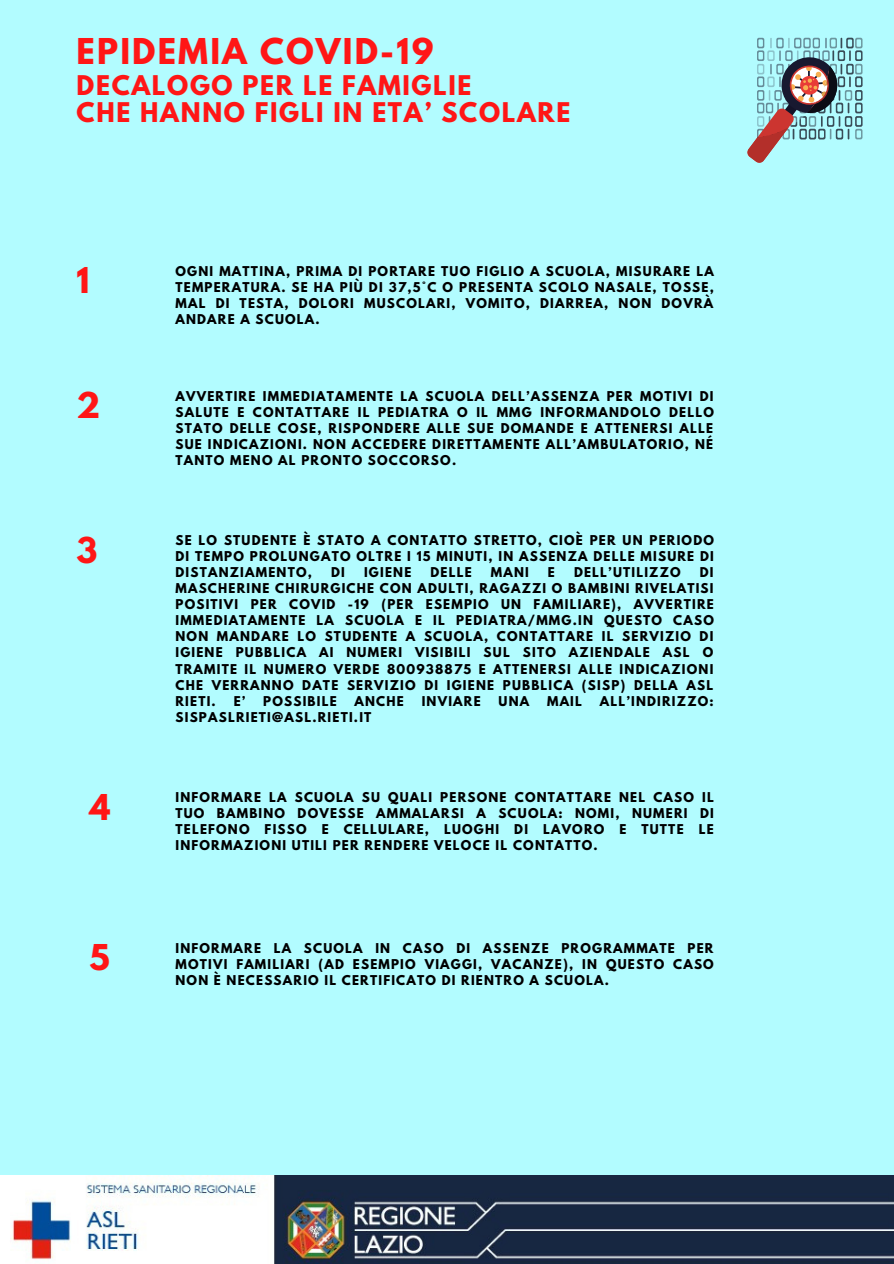
<style>
.page{position:relative;width:894px;height:1264px;background:#fff}
.page>*{position:absolute;margin:0;border:0;box-sizing:border-box;transform-origin:0 0}
.t1{font:700 31.5px "League Spartan";letter-spacing:.07em;color:#ff1616}
.t2{font:700 24px/27px "League Spartan";letter-spacing:.07em;color:#ff1616}
.t3{font:700 12px/16px "League Spartan";letter-spacing:.1em;color:#000;text-align:justify}
</style>
<div class="page">
<div style="left:0;top:0;width:893px;height:1263px;background:#b2fcff"></div>
<img style="left:0;top:1175px;width:893px;height:88px">
<svg style="left:747px;top:38px;width:115px;height:125px"></svg>
<h1 class="t1" style="left:77px;top:36px;width:358px">EPIDEMIA COVID-19</h1>
<h2 class="t2" style="left:77px;top:74px;width:495px">DECALOGO PER LE FAMIGLIE<br>CHE HANNO FIGLI IN ETA’ SCOLARE</h2>
<h1 class="t1" style="left:77px;top:265px;width:15px">1</h1>
<p class="t3" style="left:175px;top:264px;width:540px">OGNI MATTINA, PRIMA DI PORTARE TUO FIGLIO A SCUOLA, MISURARE LA TEMPERATURA. SE HA PIÙ DI 37,5°C O PRESENTA SCOLO NASALE, TOSSE, MAL DI TESTA, DOLORI MUSCOLARI, VOMITO, DIARREA, NON DOVRÀ ANDARE A SCUOLA.</p>
<h1 class="t1" style="left:77px;top:390px;width:25px">2</h1>
<p class="t3" style="left:175px;top:389px;width:540px">AVVERTIRE IMMEDIATAMENTE LA SCUOLA DELL’ASSENZA PER MOTIVI DI SALUTE E CONTATTARE IL PEDIATRA O IL MMG INFORMANDOLO DELLO STATO DELLE COSE, RISPONDERE ALLE SUE DOMANDE E ATTENERSI ALLE SUE INDICAZIONI. NON ACCEDERE DIRETTAMENTE ALL’AMBULATORIO, NÉ TANTO MENO AL PRONTO SOCCORSO.</p>
<h1 class="t1" style="left:77px;top:534px;width:22px">3</h1>
<p class="t3" style="left:175px;top:534px;width:540px">SE LO STUDENTE È STATO A CONTATTO STRETTO, CIOÈ PER UN PERIODO DI TEMPO PROLUNGATO OLTRE I 15 MINUTI, IN ASSENZA DELLE MISURE DI DISTANZIAMENTO,</p>
<p class="t3" style="left:331px;top:566px;width:15px">DI</p>
<p class="t3" style="left:364px;top:566px;width:49px">IGIENE</p>
<p class="t3" style="left:430px;top:566px;width:43px">DELLE</p>
<p class="t3" style="left:490px;top:566px;width:40px">MANI</p>
<p class="t3" style="left:548px;top:566px;width:8px">E</p>
<p class="t3" style="left:574px;top:566px;width:108px">DELL’UTILIZZO</p>
<p class="t3" style="left:175px;top:566px;width:540px;text-indent:524px">DI MASCHERINE CHIRURGICHE CON ADULTI, RAGAZZI O BAMBINI RIVELATISI POSITIVI PER COVID -19 (PER ESEMPIO UN FAMILIARE), AVVERTIRE IMMEDIATAMENTE LA SCUOLA E IL PEDIATRA/MMG.IN QUESTO CASO NON MANDARE LO STUDENTE A SCUOLA, CONTATTARE IL SERVIZIO DI IGIENE PUBBLICA AI NUMERI VISIBILI SUL SITO AZIENDALE ASL O TRAMITE IL NUMERO VERDE 800938875 E ATTENERSI ALLE INDICAZIONI CHE VERRANNO DATE SERVIZIO DI IGIENE PUBBLICA (SISP) DELLA ASL RIETI.</p>
<p class="t3" style="left:233px;top:694px;width:13px">E’</p>
<p class="t3" style="left:263px;top:694px;width:75px">POSSIBILE</p>
<p class="t3" style="left:354px;top:694px;width:51px">ANCHE</p>
<p class="t3" style="left:421px;top:694px;width:60px">INVIARE</p>
<p class="t3" style="left:498px;top:694px;width:32px">UNA</p>
<p class="t3" style="left:547px;top:694px;width:36px">MAIL</p>
<p class="t3" style="left:599px;top:694px;width:115px">ALL’INDIRIZZO:</p>
<p class="t3" style="left:175px;top:710px;width:197px">SISPASLRIETI@ASL.RIETI.IT</p>
<h1 class="t1" style="left:89px;top:791px;width:22px">4</h1>
<p class="t3" style="left:175px;top:790px;width:539px">INFORMARE LA SCUOLA SU QUALI PERSONE CONTATTARE NEL CASO IL TUO BAMBINO DOVESSE AMMALARSI A SCUOLA: NOMI, NUMERI DI TELEFONO</p>
<p class="t3" style="left:264px;top:823px;width:43px">FISSO</p>
<p class="t3" style="left:321px;top:823px;width:8px">E</p>
<p class="t3" style="left:343px;top:823px;width:87px">CELLULARE,</p>
<p class="t3" style="left:444px;top:823px;width:57px">LUOGHI</p>
<p class="t3" style="left:514px;top:823px;width:15px">DI</p>
<p class="t3" style="left:543px;top:823px;width:63px">LAVORO</p>
<p class="t3" style="left:619px;top:823px;width:8px">E</p>
<p class="t3" style="left:641px;top:823px;width:44px">TUTTE</p>
<p class="t3" style="left:698px;top:823px;width:16px">LE</p>
<p class="t3" style="left:175px;top:839px;width:423px">INFORMAZIONI UTILI PER RENDERE VELOCE IL CONTATTO.</p>
<h1 class="t1" style="left:89px;top:941px;width:22px">5</h1>
<p class="t3" style="left:175px;top:941px;width:539px">INFORMARE LA SCUOLA IN CASO DI ASSENZE PROGRAMMATE PER MOTIVI FAMILIARI (AD ESEMPIO VIAGGI, VACANZE), IN QUESTO CASO NON È NECESSARIO IL CERTIFICATO DI RIENTRO A SCUOLA.</p>
</div>
